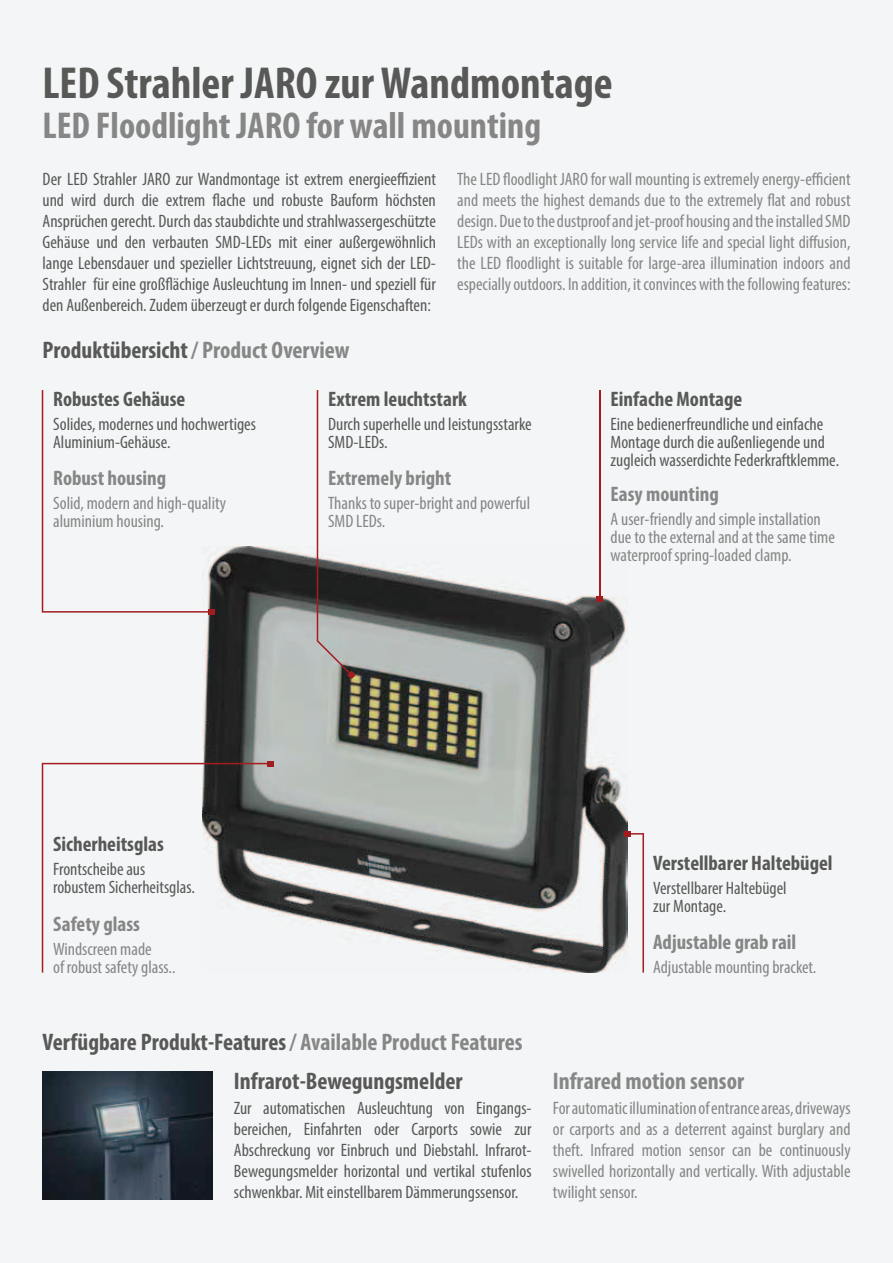
<style>
.page{position:relative;width:893px;height:1263px;background:#f3f5f6}
.page>*{position:absolute;margin:0;border:0;box-sizing:border-box;transform-origin:0 0}
.t1{font:700 condensed 45px "Myriad Pro";color:#585857}
.t2{font:700 condensed 37.5px "Myriad Pro";color:#868686}
.t3{font:700 condensed 24px "Myriad Pro";color:#585857}
.t4{font:700 condensed 24px "Myriad Pro";color:#868686}
.t5{font:700 condensed 21px "Myriad Pro";color:#585857}
.t6{font:700 condensed 21px "Myriad Pro";color:#868686}
.t7{font:condensed 18px/21px "Myriad Pro";color:#585857}
.t8{font:condensed 18px/21px "Myriad Pro";color:#868686}
.s1{color:#868686}
</style>
<div class="page">
<img style="left:202px;top:546px;width:425px;height:426px">
<svg style="left:317px;top:390px;width:39px;height:289px"></svg>
<img style="left:43px;top:1071px;width:170px;height:128px">
<svg style="left:42px;top:763px;width:228px;height:210px"></svg>
<svg style="left:267px;top:761px;width:6px;height:6px"></svg>
<svg style="left:42px;top:390px;width:172px;height:225px"></svg>
<svg style="left:624px;top:831px;width:20px;height:142px"></svg>
<hr style="left:599px;top:390px;width:2px;height:209px;background:#a31d20">
<svg style="left:597px;top:596px;width:6px;height:6px"></svg>
<h1 class="t1" style="left:43px;top:65px;width:572px">LED Strahler JARO zur Wandmontage</h1>
<h2 class="t2" style="left:43px;top:111px;width:500px">LED Floodlight JARO for wall mounting</h2>
<p class="t7" style="left:43px;top:170px;width:395px;text-align:justify">Der LED Strahler JARO zur Wandmontage ist extrem energieeffizient und wird durch die extrem flache und robuste Bauform höchsten Ansprüchen gerecht. Durch das staubdichte und strahlwassergeschützte Gehäuse und den verbauten SMD-LEDs mit einer außergewöhnlich lange Lebensdauer und spezieller Lichtstreuung, eignet sich der LED-Strahler für eine großflächige Ausleuchtung im Innen- und speziell für den Außenbereich. Zudem überzeugt er durch folgende Eigenschaften:</p>
<p class="t8" style="left:457px;top:170px;width:395px;text-align:justify">The LED floodlight JARO for wall mounting is extremely energy-efficient and meets the highest demands due to the extremely flat and robust design. Due to the dustproof and jet-proof housing and the installed SMD LEDs with an exceptionally long service life and special light diffusion, the LED floodlight is suitable for large-area illumination indoors and especially outdoors. In addition, it convinces with the following features:</p>
<h3 class="t3" style="left:43px;top:341px;width:309px">Produktübersicht <span class="s1">/ Product Overview</span></h3>
<p class="t5" style="left:53px;top:391px;width:134px">Robustes Gehäuse</p>
<p class="t7" style="left:53px;top:416px;width:204px;line-height:18px">Solides, modernes und hochwertiges<br>Aluminium-Gehäuse.</p>
<p class="t6" style="left:53px;top:470px;width:115px">Robust housing</p>
<p class="t8" style="left:53px;top:495px;width:174px;line-height:18px">Solid, modern and high-quality aluminium housing.</p>
<p class="t5" style="left:328px;top:391px;width:140px">Extrem leuchtstark</p>
<p class="t7" style="left:328px;top:416px;width:205px;line-height:18px">Durch superhelle und leistungsstarke<br>SMD-LEDs.</p>
<p class="t6" style="left:328px;top:470px;width:125px">Extremely bright</p>
<p class="t8" style="left:328px;top:495px;width:204px;line-height:18px">Thanks to super-bright and powerful<br>SMD LEDs.</p>
<p class="t5" style="left:611px;top:391px;width:133px">Einfache Montage</p>
<p class="t7" style="left:611px;top:416px;width:230px;line-height:18px">Eine bedienerfreundliche und einfache<br>Montage durch die außenliegende und zugleich wasserdichte Federkraftklemme.</p>
<p class="t6" style="left:611px;top:486px;width:110px">Easy mounting</p>
<p class="t8" style="left:611px;top:511px;width:226px;line-height:18px">A user-friendly and simple installation due to the external and at the same time waterproof spring-loaded clamp.</p>
<p class="t5" style="left:53px;top:836px;width:112px">Sicherheitsglas</p>
<p class="t7" style="left:53px;top:862px;width:143px;line-height:18px">Frontscheibe aus robustem Sicherheitsglas.</p>
<p class="t6" style="left:53px;top:916px;width:88px">Safety glass</p>
<p class="t8" style="left:53px;top:941px;width:124px;line-height:18px">Windscreen made<br>of robust safety glass..</p>
<p class="t5" style="left:653px;top:855px;width:181px">Verstellbarer Haltebügel</p>
<p class="t7" style="left:653px;top:880px;width:135px;line-height:18px">Verstellbarer Haltebügel zur Montage.</p>
<p class="t6" style="left:653px;top:934px;width:145px">Adjustable grab rail</p>
<p class="t8" style="left:653px;top:957px;width:165px">Adjustable mounting bracket.</p>
<h3 class="t3" style="left:43px;top:1033px;width:482px">Verfügbare Produkt-Features <span class="s1">/ Available Product Features</span></h3>
<h3 class="t3" style="left:234px;top:1072px;width:230px">Infrarot-Bewegungsmelder</h3>
<p class="t7" style="left:234px;top:1098px;width:299px;text-align:justify">Zur automatischen Ausleuchtung von Eingangs&shy;bereichen, Einfahrten oder Carports sowie zur Abschreckung vor Einbruch und Diebstahl. Infrarot-Bewegungsmelder horizontal und vertikal stufenlos schwenkbar. Mit einstellbarem Dämmerungssensor.</p>
<h3 class="t4" style="left:553px;top:1072px;width:193px">Infrared motion sensor</h3>
<p class="t8" style="left:553px;top:1098px;width:299px;text-align:justify">For automatic illumination of entrance areas, driveways or carports and as a deterrent against burglary and theft. Infrared motion sensor can be continuously swivelled horizontally and vertically. With adjustable twilight sensor.</p>
</div>
